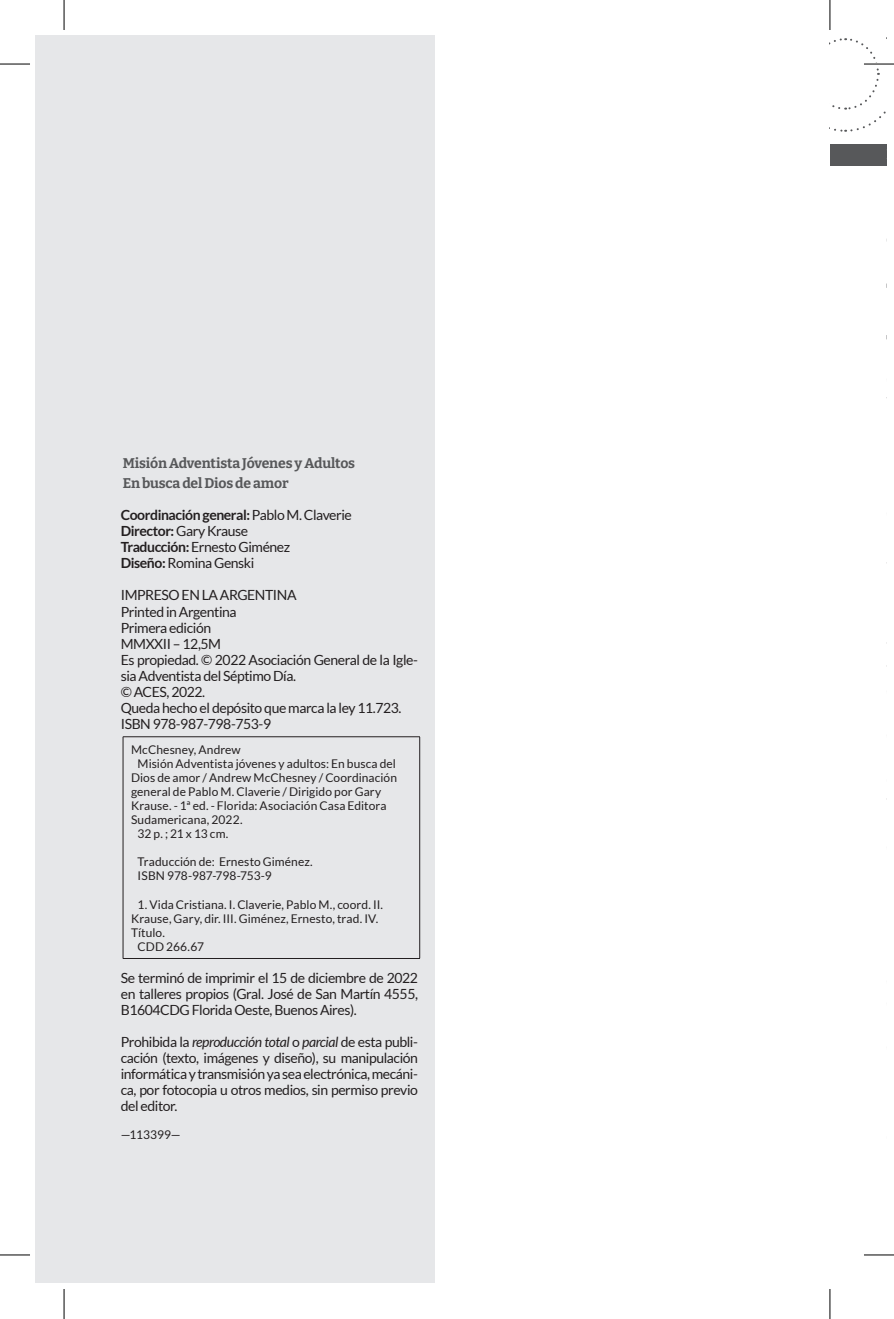
<style>
.page{position:relative;width:894px;height:1319px;background:#fff}
.page>*{position:absolute;margin:0;border:0;box-sizing:border-box;transform-origin:0 0}
.t1{font:14px/16px "Lato";letter-spacing:-.03em;color:#231f20}
.t2{font:700 14px/20px "Bitter";letter-spacing:-.01em;color:#57585a}
.t3{font:12px/14px "Lato";letter-spacing:.005em;color:#231f20}
.s1{font-weight:700}
.s2{font-style:italic}
</style>
<div class="page">
<svg style="left:829px;top:38px;width:57px;height:94px"></svg>
<div style="left:829px;top:144px;width:57px;height:22px;background:#57585a"></div>
<div style="left:36px;top:36px;width:399px;height:1247px;background:#e6e7e9"></div>
<hr style="left:123px;top:736px;width:297px;height:1px;background:#231f20">
<hr style="left:123px;top:737px;width:1px;height:221px;background:#231f20">
<hr style="left:419px;top:737px;width:1px;height:221px;background:#231f20">
<hr style="left:123px;top:958px;width:297px;height:1px;background:#231f20">
<hr style="left:863px;top:63px;width:30px;height:2px;background:#fff">
<hr style="left:0;top:64px;width:30px;height:1px;background:#000">
<hr style="left:863px;top:64px;width:30px;height:1px;background:#000">
<hr style="left:0;top:1254px;width:30px;height:1px;background:#000">
<hr style="left:863px;top:1254px;width:30px;height:1px;background:#000">
<hr style="left:64px;top:0;width:1px;height:30px;background:#000">
<hr style="left:64px;top:1289px;width:1px;height:30px;background:#000">
<hr style="left:829px;top:0;width:1px;height:30px;background:#000">
<hr style="left:829px;top:1289px;width:1px;height:30px;background:#000">
<p class="t2" style="left:123px;top:453px;width:234px">Misión Adventista Jóvenes y Adultos<br>En busca del Dios de amor</p>
<p class="t1" style="left:121px;top:507px;width:233px"><span class="s1">Coordinación general:</span> Pablo M. Claverie<br><span class="s1">Director:</span> Gary Krause<br><span class="s1">Traducción:</span> Ernesto Giménez<br><span class="s1">Diseño:</span> Romina Genski</p>
<p class="t1" style="left:121px;top:587px;width:298px">IMPRESO EN LA ARGENTINA<br>Printed in Argentina<br>Primera edición<br>MMXXII – 12,5M<br>Es propiedad. © 2022 Asociación General de la Igle&shy;sia Adventista del Séptimo Día.<br>© ACES, 2022.<br>Queda hecho el depósito que marca la ley 11.723.<br>ISBN 978-987-798-753-9</p>
<p class="t3" style="left:131px;top:743px;width:111px">McChesney, Andrew</p>
<p class="t3" style="left:138px;top:757px;width:260px">Misión Adventista jóvenes y adultos: En busca del</p>
<p class="t3" style="left:131px;top:771px;width:267px">Dios de amor / Andrew McChesney / Coordinación</p>
<p class="t3" style="left:131px;top:785px;width:252px">general de Pablo M. Claverie / Dirigido por Gary</p>
<p class="t3" style="left:131px;top:799px;width:257px">Krause. - 1ª ed. - Florida: Asociación Casa Editora</p>
<p class="t3" style="left:131px;top:813px;width:113px">Sudamericana, 2022.</p>
<p class="t3" style="left:138px;top:827px;width:92px">32 p. ; 21 x 13 cm.</p>
<p class="t3" style="left:138px;top:855px;width:177px">Traducción de: Ernesto Giménez.<br>ISBN 978-987-798-753-9</p>
<p class="t3" style="left:138px;top:897px;width:247px">1. Vida Cristiana. I. Claverie, Pablo M., coord. II.</p>
<p class="t3" style="left:131px;top:911px;width:249px">Krause, Gary, dir. III. Giménez, Ernesto, trad. IV.</p>
<p class="t3" style="left:131px;top:925px;width:35px">Título.</p>
<p class="t3" style="left:138px;top:939px;width:68px">CDD 266.67</p>
<p class="t1" style="left:121px;top:969px;width:299px;text-align:justify">Se terminó de imprimir el 15 de diciembre de 2022 en talleres propios (Gral. José de San Martín 4555, B1604CDG Florida Oeste, Buenos Aires).</p>
<p class="t1" style="left:121px;top:1033px;width:299px;text-align:justify">Prohibida la <span class="s2">reproducción total</span> o <span class="s2">parcial</span> de esta publi&shy;cación (texto, imágenes y diseño), su manipulación informática y transmisión ya sea electrónica, mecáni&shy;ca, por fotocopia u otros medios, sin permiso previo del editor.</p>
<p class="t3" style="left:121px;top:1127px;width:61px">—113399—</p>
</div>
